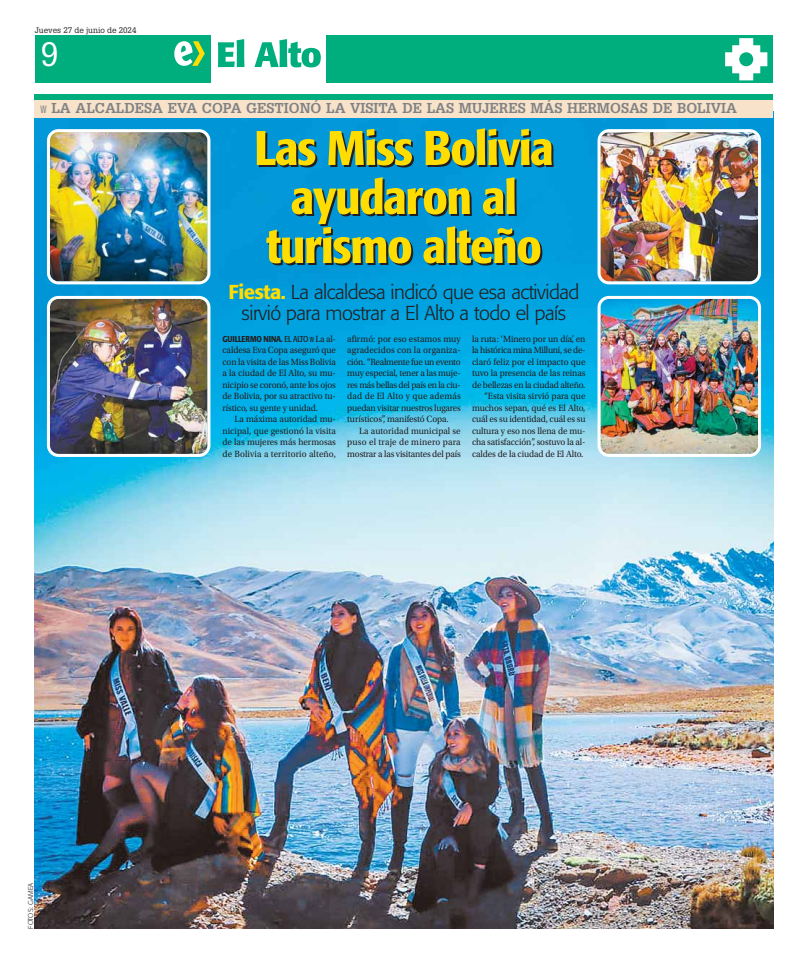
<style>
.page{position:relative;width:808px;height:964px;background:#fff}
.page>*{position:absolute;margin:0;border:0;box-sizing:border-box;transform-origin:0 0}
.t1{font:500 condensed 48px/49px "Formata";letter-spacing:-.02em;color:#fd0;text-align:center;scale:1.05 1}
.t2{font:33px "Glypha LT Std";color:#fff}
.t3{font:300 20px/21px "Formata";letter-spacing:-.025em;color:#231f20;text-align:center}
.t4{font:700 14px "Glypha LT Std";color:#808285}
.t5{font:9.5px/11.5px "Utopia Std";letter-spacing:-.01em;color:#231f20;text-align:justify;scale:.95 1}
.t6{font:500 condensed 8.5px "Formata";letter-spacing:-.005em;color:#231f20}
.t7{font:8px "Glypha LT Std";color:#231f20}
.t8{font:300 7px "Formata";color:#231f20}
.s1{font-weight:500;color:#fd0}
.s2{font-weight:400}
.s3{font-family:"Utopia Std";font-weight:400;font-stretch:normal;font-size:9.5px}
</style>
<div class="page">
<img style="left:35px;top:117px;width:738px;height:811px">
<div style="left:327px;top:35px;width:446px;height:48px;background:#00ad7d"></div>
<svg style="left:218px;top:39px;width:103px;height:28px"></svg>
<svg style="left:725px;top:38px;width:42px;height:42px"></svg>
<div style="left:35px;top:36px;width:175px;height:47px;background:#00ad7d"></div>
<svg style="left:174px;top:41px;width:31px;height:25px"></svg>
<div style="left:35px;top:100px;width:738px;height:17px;background:#f8e3ca"></div>
<div style="left:35px;top:94px;width:738px;height:6px;background:#00ad7d"></div>
<img style="left:47px;top:129px;width:163px;height:155px">
<img style="left:47px;top:296px;width:163px;height:161px">
<img style="left:597px;top:129px;width:164px;height:155px">
<img style="left:597px;top:296px;width:164px;height:161px">
<svg style="left:310px;top:337px;width:8px;height:5px"></svg>
<p class="t7" style="left:35px;top:25px;width:103px">Jueves 27 de junio de 2024</p>
<h2 class="t2" style="left:41px;top:35px;width:20px">9</h2>
<h3 class="t4" style="left:51px;top:103px;width:687px">LA ALCALDESA EVA COPA GESTIONÓ LA VISITA DE LAS MUJERES MÁS HERMOSAS DE BOLIVIA</h3>
<h1 class="t1" style="left:254px;top:127px;width:287px">Las Miss Bolivia ayudaron al turismo alteño</h1>
<h3 class="t3" style="left:228px;top:283px;width:352px"><span class="s1">Fiesta.</span> La alcaldesa indicó que esa actividad sirvió para mostrar a El Alto a todo el país</h3>
<p class="t8" style="left:28px;top:928px;width:47px;rotate:-90deg">FOTOS: GAMEA</p>
<p class="t6" style="left:222px;top:335px;width:115px">GUILLERMO NINA. <span class="s2">EL ALTO</span> <span class="s3">La al-</span></p>
<p class="t5" style="left:222px;top:345px;width:121px">caldesa Eva Copa aseguró que con la visita de las Miss Bolivia a la ciudad de El Alto, su mu&shy;nicipio se coronó, ante los ojos de Bolivia, por su atractivo tu&shy;rístico, su gente y unidad.</p>
<p class="t5" style="left:222px;top:414px;width:121px;text-indent:12px">La máxima autoridad mu&shy;nicipal, que gestionó la visita de las mujeres más hermosas de Bolivia a territorio alteño,</p>
<p class="t5" style="left:347px;top:334px;width:121px">afirmó: por eso estamos muy agradecidos con la organiza&shy;ción. “Realmente fue un evento muy especial, tener a las muje&shy;res más bellas del país en la ciu&shy;dad de El Alto y que además puedan visitar nuestros lugares turísticos”, manifestó Copa.</p>
<p class="t5" style="left:347px;top:426px;width:121px;text-indent:12px">La autoridad municipal se puso el traje de minero para mostrar a las visitantes del país</p>
<p class="t5" style="left:472px;top:334px;width:121px;text-align:right">la ruta: ‘Minero por un día’, en la histórica mina Milluni, se de&shy;claró feliz por el impacto que tuvo la presencia de las reinas de bellezas en la ciudad alteño. “Esta visita sirvió para que muchos sepan, qué es El Alto, cuál es su identidad, cuál es su cultura y eso nos llena de mu&shy;cha satisfacción”, sostuvo la al&shy;caldes de la ciudad de El Alto.</p>
</div>
